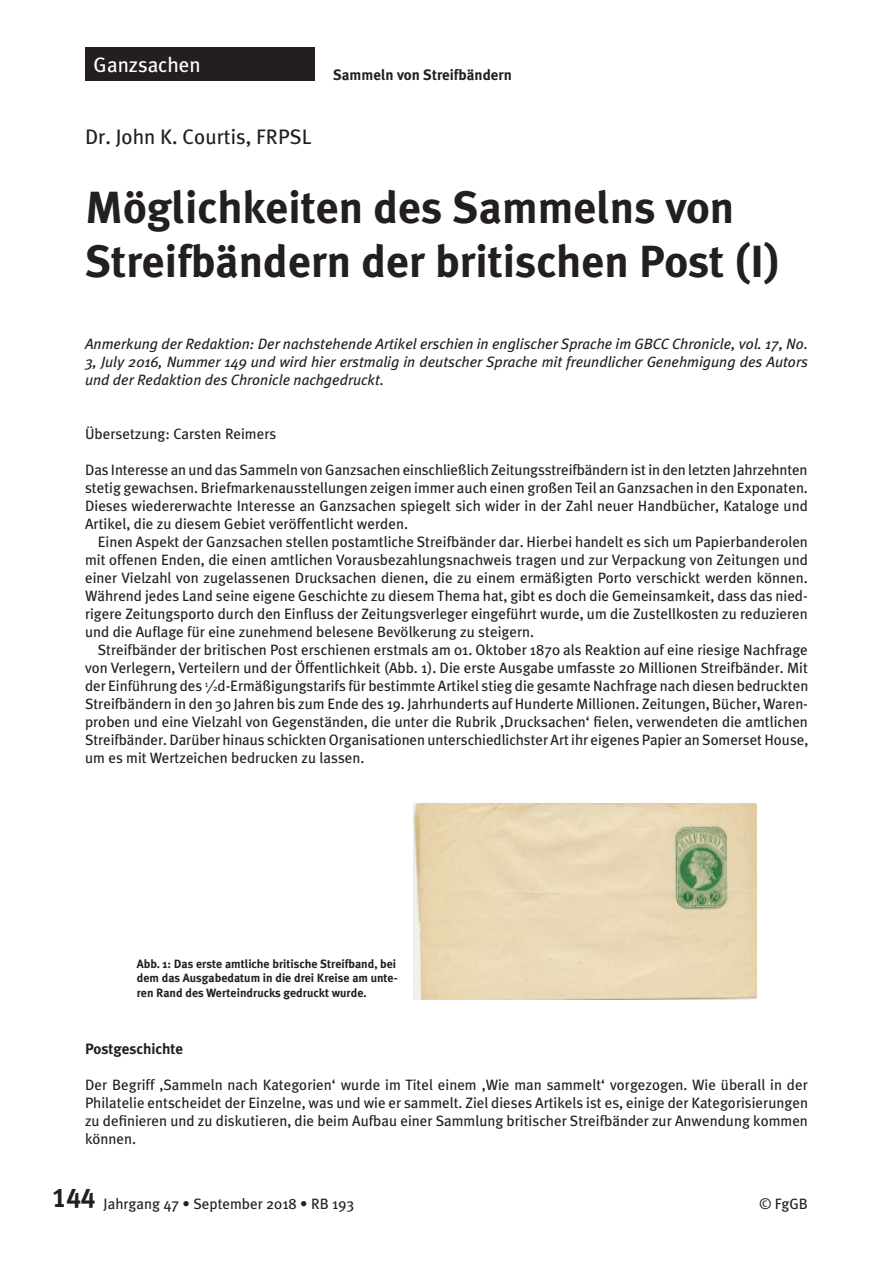
<style>
.page{position:relative;width:893px;height:1263px;background:#fff}
.page>*{position:absolute;margin:0;border:0;box-sizing:border-box;transform-origin:0 0}
.RB_Header_01{font:700 45px/54px "Meta Plus";color:#231f20}
.RB_Header_Autor{font:21px "Meta Plus";color:#231f20}
.RB_Kopfzeile_links_i{font:21px "Meta Plus";color:#fff}
.RB_Fließtext_A2{font:15px/18px "Meta Plus";color:#231f20;text-align:justify}
.RB_Fließtext_A1{font:15px/18px "Meta Plus";color:#231f20;text-align:justify}
.RB_Fließtext_A1_kurs{font:italic 15px/18px "Meta Plus";color:#231f20;text-align:justify}
.RB_Seitenzahl_links{font:15px "Meta Plus";color:#231f20}
.RB_Kopfzeile_rechts{font:700 15px "Meta Plus";color:#231f20}
.RB_Fließtext_A1_fett{font:700 15px "Meta Plus";color:#231f20}
.RB_Abbildung{font:700 12px/14.4px "Meta Plus";color:#231f20}
.s1{font-size:8.25px}
.s2{font-family:"Meta Plus Bold Caps";font-size:27px}
</style>
<div class="page">
<div style="left:85px;top:47px;width:230px;height:34px;background:#231f20"></div>
<img style="left:413px;top:804px;width:343px;height:195px">
<p class="RB_Kopfzeile_links_i" style="left:94px;top:52px;width:109px">Ganzsachen</p>
<p class="RB_Header_Autor" style="left:85px;top:125px;width:228px">Dr. John K. Courtis, FRPSL</p>
<p class="RB_Kopfzeile_rechts" style="left:333px;top:66px;width:180px">Sammeln von Streifbändern</p>
<p class="RB_Header_01" style="left:85px;top:181px;width:696px">Möglichkeiten des Sammelns von<br>Streifbändern der britischen Post (I)</p>
<p class="RB_Fließtext_A1_kurs" style="left:85px;top:335px;width:724px">Anmerkung der Redaktion: Der nachstehende Artikel erschien in englischer Sprache im GBCC Chronicle, vol. 17, No.<br>3, July 2016, Nummer 149 und wird hier erstmalig in deutscher Sprache mit freundlicher Genehmigung des Autors und der Redaktion des Chronicle nachgedruckt.</p>
<p class="RB_Fließtext_A1" style="left:85px;top:425px;width:193px">Übersetzung: Carsten Reimers</p>
<p class="RB_Fließtext_A1" style="left:85px;top:461px;width:724px">Das Interesse an und das Sammeln von Ganzsachen einschließlich Zeitungsstreifbändern ist in den letzten Jahrzehnten stetig gewachsen. Briefmarkenausstellungen zeigen immer auch einen großen Teil an Ganzsachen in den Exponaten.<br>Dieses wiedererwachte Interesse an Ganzsachen spiegelt sich wider in der Zahl neuer Handbücher, Kataloge und Artikel, die zu diesem Gebiet veröffentlicht werden.</p>
<p class="RB_Fließtext_A2" style="left:85px;top:533px;width:724px;text-indent:13px">Einen Aspekt der Ganzsachen stellen postamtliche Streifbänder dar. Hierbei handelt es sich um Papierbanderolen mit offenen Enden, die einen amtlichen Vorausbezahlungsnachweis tragen und zur Verpackung von Zeitungen und einer Vielzahl von zugelassenen Drucksachen dienen, die zu einem ermäßigten Porto verschickt werden können.<br>Während jedes Land seine eigene Geschichte zu diesem Thema hat, gibt es doch die Gemeinsamkeit, dass das nied&shy;rigere Zeitungsporto durch den Einfluss der Zeitungsverleger eingeführt wurde, um die Zustellkosten zu reduzieren und die Auflage für eine zunehmend belesene Bevölkerung zu steigern.</p>
<p class="RB_Fließtext_A2" style="left:85px;top:641px;width:725px;text-indent:13px">Streifbänder der britischen Post erschienen erstmals am 01. Oktober 1870 als Reaktion auf eine riesige Nachfrage von Verlegern, Verteilern und der Öffentlichkeit (Abb. 1). Die erste Ausgabe umfasste 20 Millionen Streifbänder. Mit der Einführung des <sup>1</sup>⁄<span class="s1">2</span>d-Ermäßigungstarifs für bestimmte Artikel stieg die gesamte Nachfrage nach diesen bedruckten Streifbändern in den 30 Jahren bis zum Ende des 19. Jahrhunderts auf Hunderte Millionen. Zeitungen, Bücher, Waren&shy;proben und eine Vielzahl von Gegenständen, die unter die Rubrik ‚Drucksachen‘ fielen, verwendeten die amtlichen Streifbänder. Darüber hinaus schickten Organisationen unterschiedlichster Art ihr eigenes Papier an Somerset House, um es mit Wertzeichen bedrucken zu lassen.</p>
<p class="RB_Abbildung" style="left:137px;top:956px;width:262px">Abb. 1: Das erste amtliche britische Streifband, bei dem das Ausgabedatum in die drei Kreise am unte&shy;ren Rand des Werteindrucks gedruckt wurde.</p>
<p class="RB_Fließtext_A1_fett" style="left:85px;top:1039px;width:100px">Postgeschichte</p>
<p class="RB_Fließtext_A1" style="left:85px;top:1075px;width:724px">Der Begriff ‚Sammeln nach Kategorien‘ wurde im Titel einem ‚Wie man sammelt‘ vorgezogen. Wie überall in der Philatelie entscheidet der Einzelne, was und wie er sammelt. Ziel dieses Artikels ist es, einige der Kategorisierungen zu definieren und zu diskutieren, die beim Aufbau einer Sammlung britischer Streifbänder zur Anwendung kommen können.</p>
<p class="RB_Seitenzahl_links" style="left:52px;top:1195px;width:304px"><span class="s2">144</span> Jahrgang 47 • September 2018 • RB 193</p>
<p class="RB_Fließtext_A2" style="left:759px;top:1194px;width:50px">© FgGB</p>
</div>
